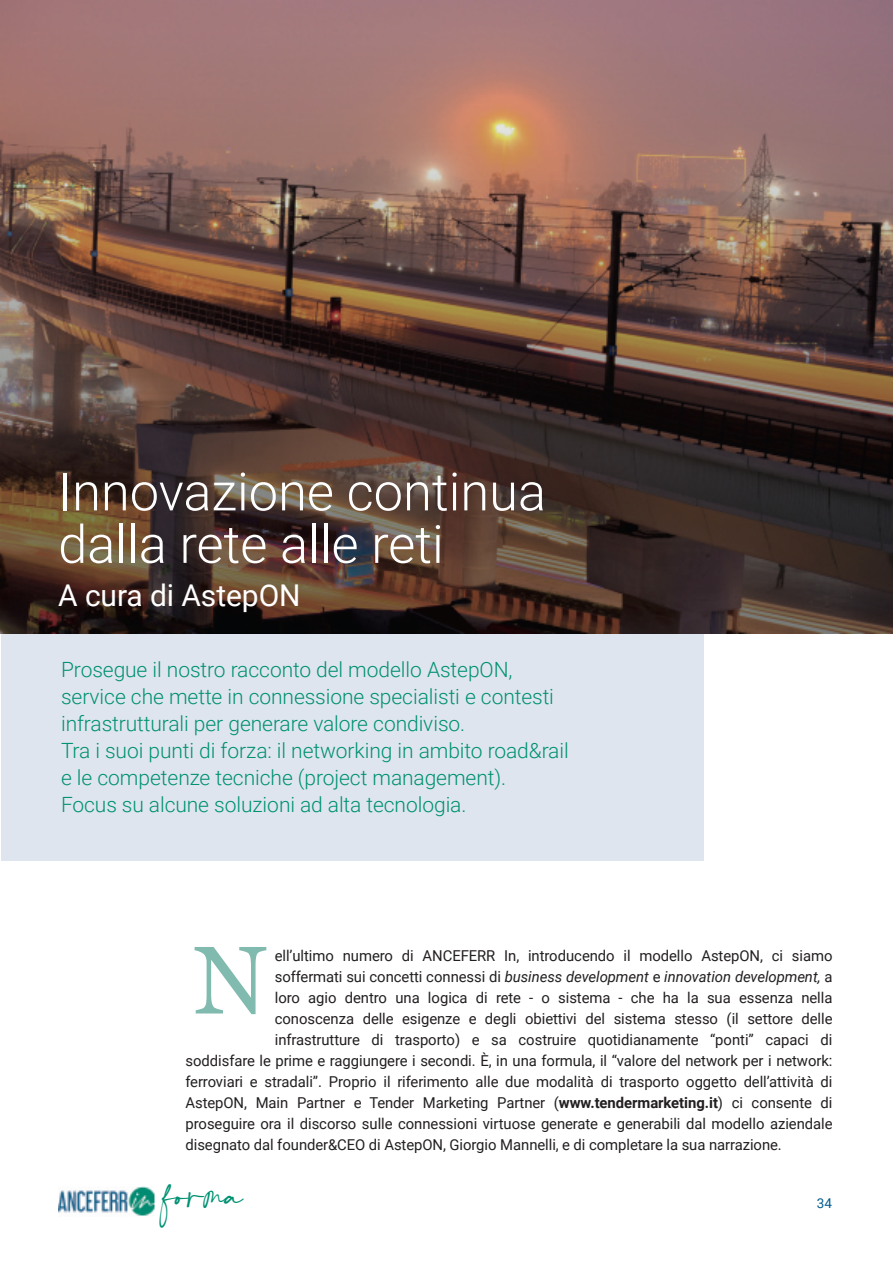
<style>
.page{position:relative;width:893px;height:1263px;background:#fff}
.page>*{position:absolute;margin:0;border:0;box-sizing:border-box;transform-origin:0 0}
.t1{font:96px "Georgia";color:#81baae}
.t2{font:300 52.5px/52.5px "Roboto";color:#fff}
.t3{font:46.5px "Charlotte";color:#009173}
.t4{font:30px "Roboto";color:#fff}
.t5{font:300 21px/27px "Roboto";letter-spacing:-.005em;color:#009173}
.t6{font:15px "Roboto";letter-spacing:-.005em;color:#231f20}
.t7{font:italic 15px "Roboto";letter-spacing:-.005em;color:#231f20}
.t8{font:13.5px "Roboto";color:#015c8d}
.s1{font-style:normal}
.s2{font-weight:700}
</style>
<div class="page">
<div style="left:1px;top:633px;width:703px;height:227px;background:#dfe5ee"></div>
<img style="left:0;top:0;width:892px;height:633px">
<img style="left:58px;top:1186px;width:97px;height:30px">
<h2 class="t2" style="left:58px;top:466px;width:489px">Innovazione continua dalla rete alle reti</h2>
<h3 class="t4" style="left:58px;top:579px;width:244px">A cura di AstepON</h3>
<p class="t5" style="left:61px;top:657px;width:509px">Prosegue il nostro racconto del modello AstepON, service che mette in connessione specialisti e contesti infrastrutturali per generare valore condiviso.<br>Tra i suoi punti di forza: il networking in ambito road&amp;rail e le competenze tecniche (project management).<br>Focus su alcune soluzioni ad alta tecnologia.</p>
<h1 class="t1" style="left:193px;top:925px;width:75px">N</h1>
<p class="t6" style="left:275px;top:947px;width:559px">ell’ultimo numero di ANCEFERR In, introducendo il modello AstepON, ci siamo</p>
<p class="t7" style="left:275px;top:968px;width:559px"><span class="s1">soffermati sui concetti connessi di</span> business development <span class="s1">e</span> innovation development, <span class="s1">a</span></p>
<p class="t6" style="left:275px;top:989px;width:559px">loro agio dentro una logica di rete - o sistema - che ha la sua essenza nella</p>
<p class="t6" style="left:275px;top:1010px;width:559px">conoscenza delle esigenze e degli obiettivi del sistema stesso (il settore delle</p>
<p class="t6" style="left:275px;top:1031px;width:559px">infrastrutture di trasporto) e sa costruire quotidianamente “ponti” capaci di</p>
<p class="t6" style="left:186px;top:1052px;width:648px">soddisfare le prime e raggiungere i secondi. È, in una formula, il “valore del network per i network:</p>
<p class="t6" style="left:186px;top:1073px;width:648px">ferroviari e stradali”. Proprio il riferimento alle due modalità di trasporto oggetto dell’attività di</p>
<p class="t6" style="left:186px;top:1094px;width:648px">AstepON, Main Partner e Tender Marketing Partner (<span class="s2">www.tendermarketing.it</span>) ci consente di</p>
<p class="t6" style="left:186px;top:1115px;width:649px">proseguire ora il discorso sulle connessioni virtuose generate e generabili dal modello aziendale</p>
<p class="t6" style="left:186px;top:1136px;width:598px">disegnato dal founder&amp;CEO di AstepON, Giorgio Mannelli, e di completare la sua narrazione.</p>
<h3 class="t3" style="left:163px;top:1168px;width:82px">forma</h3>
<p class="t8" style="left:817px;top:1196px;width:17px">34</p>
</div>
